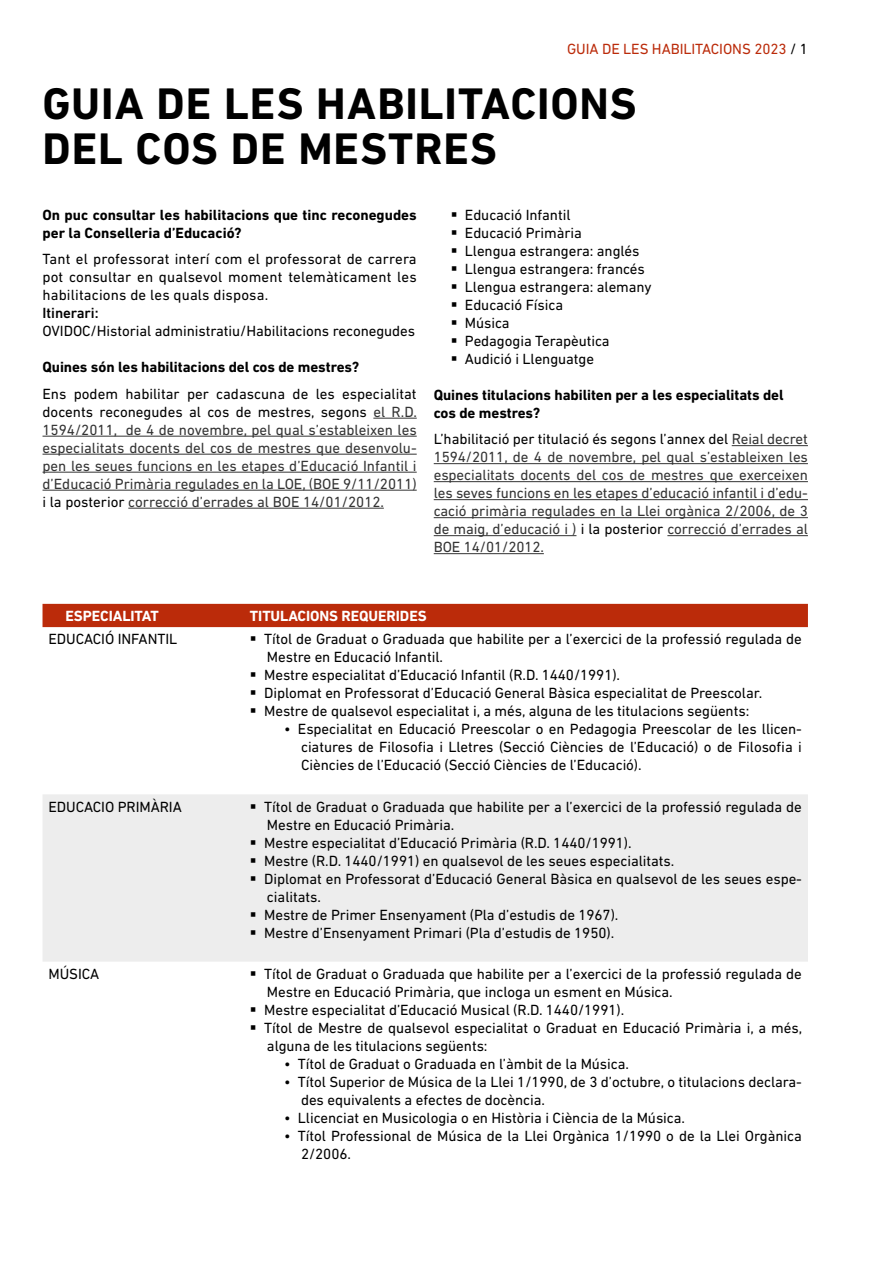
<style>
.page{position:relative;width:893px;height:1263px;background:#fff}
.page>*{position:absolute;margin:0;border:0;box-sizing:border-box;transform-origin:0 0}
.t1{font:700 45px/45px "DIN Next LT Pro";letter-spacing:.02em;color:#000}
.t2{font:15px/18px "DIN Next LT Pro";letter-spacing:-.005em;color:#000}
.t3{font:15px/18px "DIN Next LT Pro";letter-spacing:-.005em;color:#333;text-align:justify}
.t4{font:700 15px/18px "DIN Next LT Pro";letter-spacing:-.005em;color:#000}
.t5{font:700 15px "DIN Next LT Pro";letter-spacing:-.005em;color:#fff}
.t6{font:15px "DIN Next LT Pro";letter-spacing:-.005em;color:#bb2b0a}
.t7{font:500 15px "DIN Next LT Pro";letter-spacing:-.005em;color:#000}
.s1{color:#000}
</style>
<div class="page">
<hr style="left:373px;top:418px;width:44px;height:1px;background:#333">
<hr style="left:43px;top:436px;width:374px;height:1px;background:#333">
<hr style="left:43px;top:454px;width:374px;height:1px;background:#333">
<hr style="left:43px;top:472px;width:374px;height:1px;background:#333">
<hr style="left:43px;top:490px;width:374px;height:1px;background:#333">
<hr style="left:128px;top:508px;width:256px;height:1px;background:#333">
<hr style="left:732px;top:445px;width:76px;height:1px;background:#333">
<hr style="left:434px;top:463px;width:374px;height:1px;background:#333">
<hr style="left:434px;top:481px;width:374px;height:1px;background:#333">
<hr style="left:434px;top:499px;width:374px;height:1px;background:#333">
<hr style="left:434px;top:517px;width:374px;height:1px;background:#333">
<hr style="left:434px;top:535px;width:142px;height:1px;background:#333">
<hr style="left:667px;top:535px;width:141px;height:1px;background:#333">
<hr style="left:434px;top:553px;width:110px;height:1px;background:#333">
<div style="left:43px;top:604px;width:765px;height:23px;background:#bb2b0a"></div>
<div style="left:43px;top:794px;width:765px;height:168px;background:#ededed"></div>
<svg style="left:251px;top:804px;width:5px;height:4px"></svg>
<svg style="left:251px;top:840px;width:5px;height:4px"></svg>
<svg style="left:251px;top:858px;width:5px;height:4px"></svg>
<svg style="left:251px;top:876px;width:5px;height:4px"></svg>
<svg style="left:251px;top:912px;width:5px;height:4px"></svg>
<svg style="left:251px;top:930px;width:5px;height:4px"></svg>
<p class="t6" style="left:567px;top:40px;width:242px">GUIA DE LES HABILITACIONS 2023 <span class="s1">/ 1</span></p>
<h1 class="t1" style="left:43px;top:81px;width:596px">GUIA DE LES HABILITACIONS<br>DEL COS DE MESTRES</h1>
<p class="t4" style="left:43px;top:205px;width:376px">On puc consultar les habilitacions que tinc reconegudes per la Conselleria d’Educació?</p>
<p class="t2" style="left:43px;top:250px;width:376px;text-align:justify">Tant el professorat interí com el professorat de carrera pot consultar en qualsevol moment telemàticament les habilitacions de les quals disposa.</p>
<p class="t7" style="left:43px;top:304px;width:58px">Itinerari:</p>
<p class="t2" style="left:43px;top:322px;width:374px">OVIDOC/Historial administratiu/Habilitacions reconegudes</p>
<p class="t4" style="left:43px;top:358px;width:318px">Quines són les habilitacions del cos de mestres?</p>
<p class="t3" style="left:43px;top:384px;width:376px"><span class="s1">Ens podem habilitar per cadascuna de les especialitat docents reconegudes al cos de mestres, segons</span> el R.D.<br>1594/2011, de 4 de novembre, pel qual s’estableixen les especialitats docents del cos de mestres que desenvolu&shy;pen les seues funcions en les etapes d’Educació Infantil i d’Educació Primària regulades en la LOE, (BOE 9/11/2011) <span class="s1">i la posterior</span> correcció d’errades al BOE 14/01/2012.</p>
<p class="t2" style="left:465px;top:205px;width:188px">Educació Infantil<br>Educació Primària<br>Llengua estrangera: anglés<br>Llengua estrangera: francés<br>Llengua estrangera: alemany<br>Educació Física<br>Música<br>Pedagogia Terapèutica<br>Audició i Llenguatge</p>
<p class="t4" style="left:434px;top:385px;width:351px">Quines titulacions habiliten per a les especialitats del cos de mestres?</p>
<p class="t3" style="left:434px;top:430px;width:376px"><span class="s1">L’habilitació per titulació és segons l’annex del</span> Reial decret 1594/2011, de 4 de novembre, pel qual s’estableixen les especialitats docents del cos de mestres que exerceixen les seves funcions en les etapes d’educació infantil i d’edu&shy;cació primària regulades en la Llei orgànica 2/2006, de 3 de maig, d’educació i ) <span class="s1">i la posterior</span> correcció d’errades al BOE 14/01/2012.</p>
<p class="t5" style="left:66px;top:607px;width:95px">ESPECIALITAT</p>
<p class="t5" style="left:250px;top:607px;width:178px">TITULACIONS REQUERIDES</p>
<p class="t2" style="left:49px;top:630px;width:130px">EDUCACIÓ INFANTIL</p>
<p class="t2" style="left:264px;top:630px;width:539px">Títol de Graduat o Graduada que habilite per a l’exercici de la professió regulada de Mestre en Educació Infantil.<br>Mestre especialitat d’Educació Infantil (R.D. 1440/1991).<br>Diplomat en Professorat d’Educació General Bàsica especialitat de Preescolar.<br>Mestre de qualsevol especialitat i, a més, alguna de les titulacions següents:</p>
<p class="t2" style="left:301px;top:720px;width:502px;text-align:justify;text-indent:-17px">• Especialitat en Educació Preescolar o en Pedagogia Preescolar de les llicen&shy;ciatures de Filosofia i Lletres (Secció Ciències de l’Educació) o de Filosofia i Ciències de l’Educació (Secció Ciències de l’Educació).</p>
<p class="t2" style="left:49px;top:797px;width:135px">EDUCACIO PRIMÀRIA</p>
<p class="t2" style="left:264px;top:797px;width:539px">Títol de Graduat o Graduada que habilite per a l’exercici de la professió regulada de Mestre en Educació Primària.<br>Mestre especialitat d’Educació Primària (R.D. 1440/1991).<br>Mestre (R.D. 1440/1991) en qualsevol de les seues especialitats.<br>Diplomat en Professorat d’Educació General Bàsica en qualsevol de les seues espe&shy;cialitats.<br>Mestre de Primer Ensenyament (Pla d’estudis de 1967).<br>Mestre d’Ensenyament Primari (Pla d’estudis de 1950).</p>
<p class="t2" style="left:49px;top:964px;width:52px">MÚSICA</p>
<p class="t2" style="left:264px;top:964px;width:539px">Títol de Graduat o Graduada que habilite per a l’exercici de la professió regulada de Mestre en Educació Primària, que incloga un esment en Música.<br>Mestre especialitat d’Educació Musical (R.D. 1440/1991).<br>Títol de Mestre de qualsevol especialitat o Graduat en Educació Primària i, a més, alguna de les titulacions següents:</p>
<p class="t2" style="left:284px;top:1054px;width:346px">• Títol de Graduat o Graduada en l’àmbit de la Música.</p>
<p class="t2" style="left:301px;top:1072px;width:502px;text-indent:-17px">• Títol Superior de Música de la Llei 1/1990, de 3 d’octubre, o titulacions declara&shy;des equivalents a efectes de docència.</p>
<p class="t2" style="left:284px;top:1109px;width:402px">• Llicenciat en Musicologia o en Història i Ciència de la Música.</p>
<p class="t2" style="left:301px;top:1127px;width:502px;text-indent:-17px">• Títol Professional de Música de la Llei Orgànica 1/1990 o de la Llei Orgànica<br>2/2006.</p>
</div>
